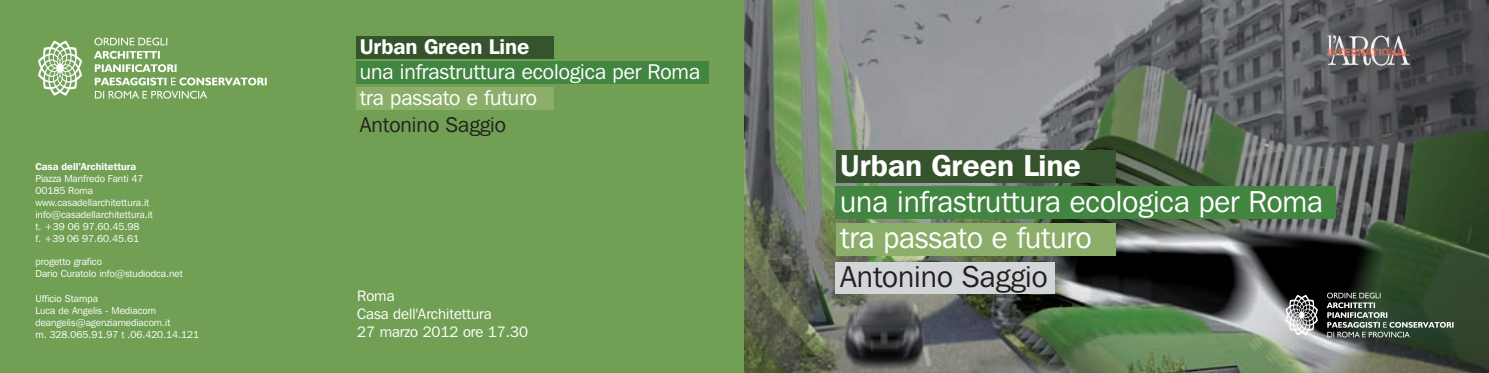
<style>
.page{position:relative;width:1489px;height:373px;background:#fff}
.page>*{position:absolute;margin:0;border:0;box-sizing:border-box;transform-origin:0 0}
.t1{font:30px/36px "Franklin Gothic IT Cby BT";color:#fff}
.t2{font:30px "Franklin Gothic IT Cby BT";color:#231f20}
.t3{font:700 30px "Franklin Gothic IT Cby BT";color:#fff}
.t4{font:21.12px/25.4px "Franklin Gothic IT Cby BT";color:#fff}
.t5{font:21.12px "Franklin Gothic IT Cby BT";color:#231f20}
.t6{font:700 21.12px "Franklin Gothic IT Cby BT";color:#fff}
.t7{font:15px/18px "Franklin Gothic IT Cby BT";color:#fff}
.t8{font:10px/12px "Franklin Gothic IT Cby BT";color:#fff}
.t9{font:700 10px "Franklin Gothic IT Cby BT";color:#fff}
</style>
<div class="page">
<div style="left:0;top:0;width:1488px;height:372px;background:#71a055"></div>
<svg style="left:38px;top:40px;width:44px;height:56px"></svg>
<svg style="left:94px;top:38px;width:173px;height:60px"></svg>
<img style="left:744px;top:0;width:744px;height:372px">
<svg style="left:1285px;top:294px;width:32px;height:40px"></svg>
<svg style="left:1326px;top:292px;width:127px;height:45px;background:#485848"></svg>
<div style="left:835px;top:150px;width:280px;height:32px;background:#35532c"></div>
<div style="left:835px;top:261px;width:219px;height:32px;background:#d3d6d8"></div>
<div style="left:835px;top:186px;width:500px;height:32px;background:#418540"></div>
<div style="left:835px;top:223px;width:280px;height:32px;background:#8baf6a"></div>
<div style="left:356px;top:35px;width:198px;height:23px;background:#35532c"></div>
<div style="left:356px;top:61px;width:353px;height:23px;background:#418540"></div>
<div style="left:356px;top:87px;width:198px;height:23px;background:#8baf6a"></div>
<img style="left:1327px;top:35px;width:82px;height:31px">
<h2 class="t6" style="left:360px;top:38px;width:171px">Urban Green Line</h2>
<h2 class="t4" style="left:360px;top:61px;width:342px">una infrastruttura ecologica per Roma tra passato e futuro</h2>
<h2 class="t5" style="left:360px;top:115px;width:148px">Antonino Saggio</h2>
<p class="t9" style="left:35px;top:162px;width:102px">Casa dell’Architettura</p>
<p class="t8" style="left:35px;top:173px;width:119px">Piazza Manfredo Fanti 47<br>00185 Roma www.casadellarchitettura.it info@casadellarchitettura.it t. +39 06 97.60.45.98<br>f. +39 06 97.60.45.61</p>
<p class="t8" style="left:35px;top:256px;width:149px">progetto grafico<br>Dario Curatolo info@studiodca.net</p>
<p class="t8" style="left:35px;top:292px;width:165px">Ufficio Stampa<br>Luca de Angelis - Mediacom deangelis@agenziamediacom.it<br>m. 328.065.91.97 t .06.420.14.121</p>
<h3 class="t7" style="left:357px;top:287px;width:172px">Roma<br>Casa dell'Architettura<br>27 marzo 2012 ore 17.30</h3>
<h1 class="t3" style="left:840px;top:153px;width:242px">Urban Green Line</h1>
<h1 class="t1" style="left:840px;top:186px;width:484px">una infrastruttura ecologica per Roma tra passato e futuro</h1>
<h1 class="t2" style="left:840px;top:263px;width:209px">Antonino Saggio</h1>
</div>
